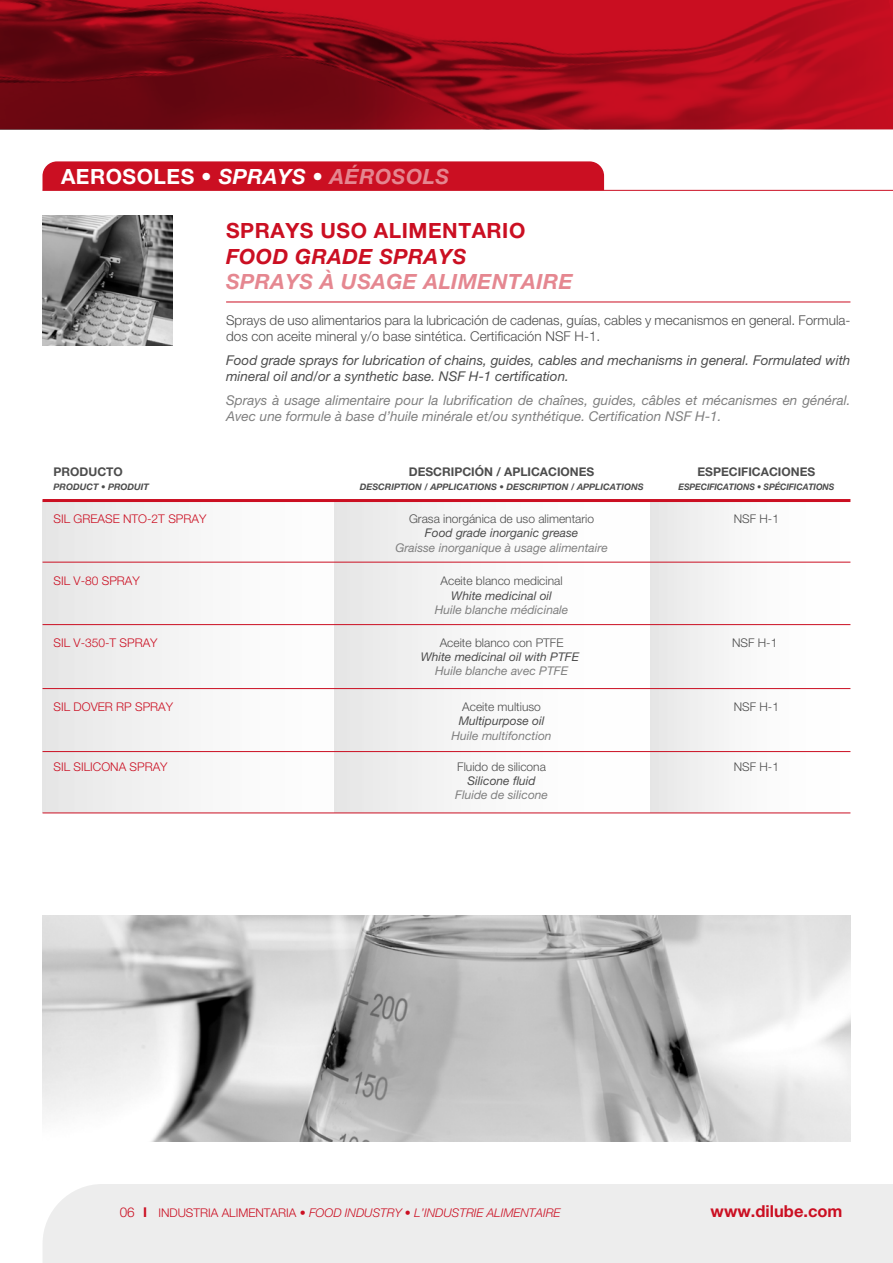
<style>
.page{position:relative;width:893px;height:1263px;background:#fff}
.page>*{position:absolute;margin:0;border:0;box-sizing:border-box;transform-origin:0 0}
.t1{font:700 21px "Helvetica Neue LT Std";letter-spacing:.025em;color:#fff}
.t2{font:italic 700 21px "Helvetica Neue LT Std";letter-spacing:.025em;color:rgb(203 15 34/.5)}
.t3{font:700 21px "Helvetica Neue LT Std";letter-spacing:.025em;color:#cb0f22}
.t4{font:italic 700 21px "Helvetica Neue LT Std";letter-spacing:.025em;color:#cb0f22}
.t5{font:700 16.5px "Helvetica Neue LT Std";color:#cb0f22}
.t6{font:italic 13.5px/16.2px "Helvetica Neue LT Std";color:#808080}
.t7{font:300 13.5px/16.2px "Helvetica Neue LT Std";color:#4d4d4d}
.t8{font:italic 13.5px/16.2px "Helvetica Neue LT Std";color:#4d4d4d}
.t9{font:300 12px "Helvetica Neue LT Std";color:#4d4d4d}
.t10{font:italic 12px "Helvetica Neue LT Std";color:#808080}
.t11{font:italic 12px "Helvetica Neue LT Std";color:#4d4d4d}
.t12{font:300 12px "Helvetica Neue LT Std";color:#cb0f22}
.t13{font:italic 300 12px "Helvetica Neue LT Std";color:#cb0f22}
.t14{font:700 12px "Helvetica Neue LT Std";color:#4d4d4d}
.t15{font:italic 700 9px "Helvetica Neue LT Std";color:#4d4d4d}
.t16{font:italic 700 9px "Helvetica Neue LT Std";color:#4d4d4d;scale:.95 1}
.s1{font-style:italic}
.s2{font-style:italic;color:rgb(255 255 255/.5)}
.s3{font-style:normal;font-size:13.5px}
.s4{font-weight:700;font-style:normal;font-size:13.5px}
.s5{font-style:normal}
</style>
<div class="page">
<div style="left:42px;top:161px;width:562px;height:29px;background:#cb0f22"></div>
<hr style="left:43px;top:190px;width:850px;height:1px;background:#cb0f22">
<div style="left:43px;top:500px;width:373px;height:313px;background:linear-gradient(to bottom,#f4f4f4,#f4f4f4)"></div>
<div style="left:334px;top:500px;width:321px;height:313px;background:linear-gradient(to right,#e9e9e9,#fff)"></div>
<div style="left:650px;top:500px;width:200px;height:313px;background:linear-gradient(to right,#e9e9e9,#fff)"></div>
<hr style="left:43px;top:499px;width:807px;height:3px;background:#cb0f22">
<hr style="left:43px;top:562px;width:807px;height:1px;background:#cb0f22">
<hr style="left:43px;top:624px;width:807px;height:1px;background:#cb0f22">
<hr style="left:43px;top:688px;width:807px;height:1px;background:#cb0f22">
<hr style="left:43px;top:751px;width:807px;height:1px;background:#cb0f22">
<hr style="left:43px;top:812px;width:807px;height:1px;background:#cb0f22">
<hr style="left:226px;top:302px;width:624px;height:1px;background:#cb0f22">
<img style="left:43px;top:215px;width:130px;height:130px">
<svg style="left:0;top:0;width:893px;height:130px;background:#980b19"></svg>
<div style="left:43px;top:1184px;width:850px;height:79px;background:#ededed"></div>
<img style="left:43px;top:915px;width:807px;height:226px">
<h1 class="t1" style="left:61px;top:164px;width:390px">AEROSOLES • <span class="s1">SPRAYS</span> • <span class="s2">AÉROSOLS</span></h1>
<h1 class="t3" style="left:226px;top:218px;width:301px">SPRAYS USO ALIMENTARIO</h1>
<h1 class="t4" style="left:226px;top:243px;width:242px">FOOD GRADE SPRAYS</h1>
<h1 class="t2" style="left:226px;top:268px;width:348px">SPRAYS À USAGE ALIMENTAIRE</h1>
<p class="t7" style="left:226px;top:312px;width:626px">Sprays de uso alimentarios para la lubricación de cadenas, guías, cables y mecanismos en general. Formula&shy;dos con aceite mineral y/o base sintética. Certificación NSF H-1.</p>
<p class="t8" style="left:226px;top:352px;width:626px">Food grade sprays for lubrication of chains, guides, cables and mechanisms in general. Formulated with mineral oil and/or a synthetic base. NSF H-1 certification.</p>
<p class="t6" style="left:226px;top:392px;width:626px">Sprays à usage alimentaire pour la lubrification de chaînes, guides, câbles et mécanismes en général.<br>Avec une formule à base d’huile minérale et/ou synthétique. Certification NSF H-1.</p>
<p class="t14" style="left:54px;top:464px;width:71px">PRODUCTO</p>
<p class="t14" style="left:409px;top:464px;width:187px">DESCRIPCIÓN / APLICACIONES</p>
<p class="t14" style="left:697px;top:464px;width:119px">ESPECIFICACIONES</p>
<p class="t15" style="left:54px;top:482px;width:97px">PRODUCT • PRODUIT</p>
<p class="t15" style="left:360px;top:482px;width:285px">DESCRIPTION / APPLICATIONS • DESCRIPTION / APPLICATIONS</p>
<p class="t16" style="left:678px;top:482px;width:166px">ESPECIFICATIONS • SPÉCIFICATIONS</p>
<p class="t12" style="left:54px;top:511px;width:154px">SIL GREASE NTO-2T SPRAY</p>
<p class="t9" style="left:409px;top:511px;width:187px">Grasa inorgánica de uso alimentario</p>
<p class="t9" style="left:734px;top:511px;width:47px">NSF H-1</p>
<p class="t11" style="left:425px;top:526px;width:155px">Food grade inorganic grease</p>
<p class="t10" style="left:395px;top:540px;width:214px">Graisse inorganique à usage alimentaire</p>
<p class="t12" style="left:54px;top:574px;width:88px">SIL V-80 SPRAY</p>
<p class="t9" style="left:441px;top:574px;width:124px">Aceite blanco medicinal</p>
<p class="t11" style="left:451px;top:588px;width:102px">White medicinal oil</p>
<p class="t10" style="left:435px;top:603px;width:135px">Huile blanche médicinale</p>
<p class="t12" style="left:54px;top:635px;width:106px">SIL V-350-T SPRAY</p>
<p class="t9" style="left:440px;top:635px;width:125px">Aceite blanco con PTFE</p>
<p class="t9" style="left:732px;top:635px;width:47px">NSF H-1</p>
<p class="t11" style="left:421px;top:650px;width:160px">White medicinal oil with PTFE</p>
<p class="t10" style="left:435px;top:664px;width:135px">Huile blanche avec PTFE</p>
<p class="t12" style="left:54px;top:699px;width:121px">SIL DOVER RP SPRAY</p>
<p class="t9" style="left:462px;top:699px;width:80px">Aceite multiuso</p>
<p class="t9" style="left:734px;top:699px;width:47px">NSF H-1</p>
<p class="t11" style="left:459px;top:714px;width:87px">Multipurpose oil</p>
<p class="t10" style="left:452px;top:728px;width:102px">Huile multifonction</p>
<p class="t12" style="left:54px;top:759px;width:116px">SIL SILICONA SPRAY</p>
<p class="t9" style="left:457px;top:759px;width:90px">Fluido de silicona</p>
<p class="t9" style="left:734px;top:759px;width:47px">NSF H-1</p>
<p class="t11" style="left:467px;top:773px;width:70px">Silicone fluid</p>
<p class="t10" style="left:455px;top:788px;width:94px">Fluide de silicone</p>
<p class="t13" style="left:120px;top:1206px;width:442px"><span class="s3">06</span> <span class="s4">I</span> <span class="s5">INDUSTRIA ALIMENTARIA</span> • FOOD INDUSTRY • L’INDUSTRIE ALIMENTAIRE</p>
<p class="t5" style="left:711px;top:1201px;width:133px">www.dilube.com</p>
</div>
